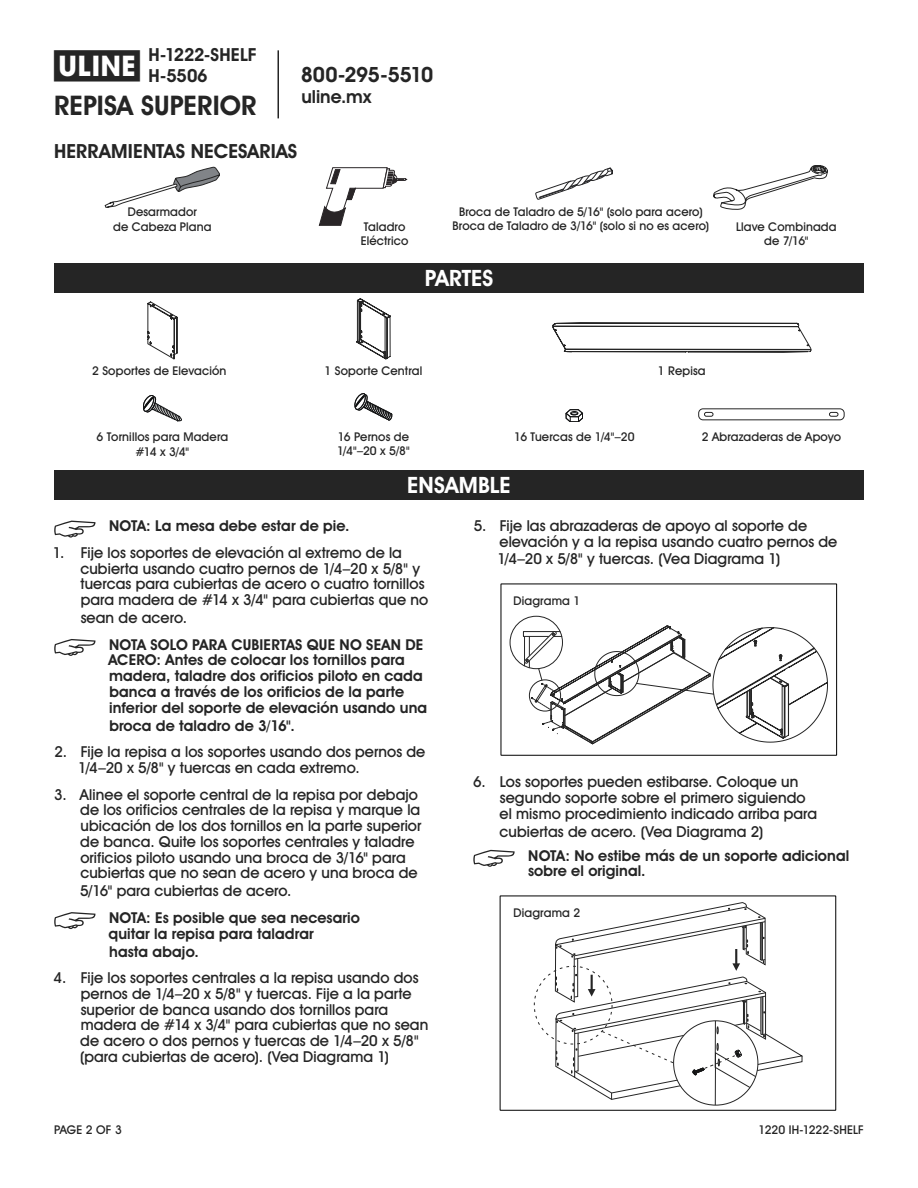
<style>
.page{position:relative;width:918px;height:1188px;background:#fff}
.page>*{position:absolute;margin:0;border:0;box-sizing:border-box;transform-origin:0 0}
.t1{font:700 28.5px "Uline Two Knine";color:#252525}
.t2{font:700 27px "Uline Two Knine";letter-spacing:.005em;color:#252525}
.t3{font:700 22.5px "Uline Two Knine";letter-spacing:.005em;color:#fff}
.t4{font:700 21px "Uline Two Knine";letter-spacing:-.02em;color:#252525}
.t5{font:700 19.5px "Uline Two Knine";letter-spacing:.005em;color:#252525}
.t6{font:700 18px/21px "Uline Two Knine";color:#252525}
.t7{font:15px/15.8px "Uline Two Knine";letter-spacing:.005em;color:#252525}
.t8{font:700 15px/15.8px "Uline Two Knine";letter-spacing:.005em;color:#252525}
.t9{font:12px/14.4px "Uline Two Knine";letter-spacing:.015em;color:#252525;text-align:center}
</style>
<div class="page">
<hr style="left:278px;top:50px;width:1px;height:68px;background:#252525">
<svg style="left:54px;top:521px;width:41px;height:17px"></svg>
<svg style="left:54px;top:639px;width:41px;height:17px"></svg>
<svg style="left:54px;top:912px;width:41px;height:17px"></svg>
<svg style="left:473px;top:850px;width:42px;height:17px"></svg>
<div style="left:54px;top:470px;width:810px;height:30px;background:#252525"></div>
<svg style="left:714px;top:165px;width:113px;height:44px"></svg>
<svg style="left:105px;top:167px;width:115px;height:41px"></svg>
<svg style="left:319px;top:167px;width:88px;height:59px"></svg>
<div style="left:54px;top:263px;width:810px;height:30px;background:#252525"></div>
<svg style="left:536px;top:167px;width:77px;height:33px"></svg>
<svg style="left:148px;top:302px;width:29px;height:57px"></svg>
<svg style="left:356px;top:298px;width:34px;height:61px"></svg>
<svg style="left:552px;top:323px;width:260px;height:29px"></svg>
<svg style="left:143px;top:395px;width:39px;height:26px"></svg>
<svg style="left:355px;top:393px;width:37px;height:27px"></svg>
<svg style="left:566px;top:409px;width:17px;height:13px"></svg>
<div style="left:698px;top:408px;width:147px;height:12px;border:1px solid #252525;border-radius:4px"></div>
<div style="left:704px;top:412px;width:9px;height:5px;border:1px solid #252525;border-radius:2px"></div>
<div style="left:829px;top:412px;width:9px;height:5px;border:1px solid #252525;border-radius:2px"></div>
<svg style="left:523px;top:625px;width:305px;height:119px"></svg>
<div style="left:501px;top:584px;width:336px;height:172px;border:1px solid #000"></div>
<div style="left:500px;top:896px;width:336px;height:215px;border:1px solid #000"></div>
<svg style="left:555px;top:902px;width:247px;height:203px"></svg>
<h1 class="t1" style="left:54px;top:49px;width:87px">π</h1>
<p class="t6" style="left:148px;top:44px;width:109px">H-1222-SHELF<br>H-5506</p>
<h2 class="t2" style="left:54px;top:89px;width:204px">REPISA SUPERIOR</h2>
<h3 class="t4" style="left:301px;top:62px;width:134px">800-295-5510</h3>
<p class="t6" style="left:301px;top:86px;width:71px">uline.mx</p>
<h3 class="t5" style="left:54px;top:139px;width:245px">HERRAMIENTAS NECESARIAS</h3>
<p class="t9" style="left:113px;top:205px;width:100px">Desarmador<br>de Cabeza Plana</p>
<p class="t9" style="left:361px;top:219px;width:49px;text-align:left">Taladro<br>Eléctrico</p>
<p class="t9" style="left:453px;top:204px;width:258px">Broca de Taladro de 5/16" (solo para acero)<br>Broca de Taladro de 3/16" (solo si no es acero)</p>
<h3 class="t3" style="left:425px;top:264px;width:70px">PARTES</h3>
<p class="t9" style="left:736px;top:219px;width:102px">Llave Combinada de 7/16"</p>
<p class="t9" style="left:92px;top:364px;width:136px">2 Soportes de Elevación</p>
<p class="t9" style="left:325px;top:364px;width:99px">1 Soporte Central</p>
<p class="t9" style="left:658px;top:364px;width:49px">1 Repisa</p>
<p class="t9" style="left:97px;top:430px;width:133px">6 Tornillos para Madera #14 x 3/4"</p>
<p class="t9" style="left:337px;top:429px;width:74px;text-align:left">16 Pernos de<br>1/4"–20 x 5/8"</p>
<p class="t9" style="left:514px;top:430px;width:122px">16 Tuercas de 1/4"–20</p>
<p class="t9" style="left:702px;top:430px;width:141px">2 Abrazaderas de Apoyo</p>
<h3 class="t3" style="left:407px;top:471px;width:105px">ENSAMBLE</h3>
<p class="t8" style="left:109px;top:518px;width:242px">NOTA: La mesa debe estar de pie.</p>
<p class="t7" style="left:80px;top:544px;width:349px;text-indent:-28px">1. Fije los soportes de elevación al extremo de la cubierta usando cuatro pernos de 1/4–20 x 5/8" y tuercas para cubiertas de acero o cuatro tornillos para madera de #14 x 3/4" para cubiertas que no</p>
<p class="t7" style="left:81px;top:610px;width:108px">sean de acero.</p>
<p class="t8" style="left:108px;top:636px;width:320px">NOTA SOLO PARA CUBIERTAS QUE NO SEAN DE ACERO: Antes de colocar los tornillos para madera, taladre dos orificios piloto en cada banca a través de los orificios de la parte inferior del soporte de elevación usando una</p>
<p class="t8" style="left:109px;top:717px;width:187px">broca de taladro de 3/16".</p>
<p class="t7" style="left:78px;top:744px;width:349px;text-indent:-24px">2. Fije la repisa a los soportes usando dos pernos de<br>1/4–20 x 5/8" y tuercas en cada extremo.</p>
<p class="t7" style="left:80px;top:786px;width:343px;text-indent:-26px">3. Alinee el soporte central de la repisa por debajo de los orificios centrales de la repisa y marque la ubicación de los dos tornillos en la parte superior de banca. Quite los soportes centrales y taladre orificios piloto usando una broca de 3/16" para cubiertas que no sean de acero y una broca de</p>
<p class="t7" style="left:80px;top:883px;width:213px">5/16" para cubiertas de acero.</p>
<p class="t8" style="left:109px;top:910px;width:253px">NOTA: Es posible que sea necesario quitar la repisa para taladrar</p>
<p class="t8" style="left:109px;top:943px;width:91px">hasta abajo.</p>
<p class="t7" style="left:80px;top:970px;width:350px;text-indent:-27px">4. Fije los soportes centrales a la repisa usando dos pernos de 1/4–20 x 5/8" y tuercas. Fije a la parte superior de banca usando dos tornillos para madera de #14 x 3/4" para cubiertas que no sean de acero o dos pernos y tuercas de 1/4–20 x 5/8" (para cubiertas de acero). (Vea Diagrama 1)</p>
<p class="t7" style="left:499px;top:518px;width:339px;text-indent:-26px">5. Fije las abrazaderas de apoyo al soporte de elevación y a la repisa usando cuatro pernos de</p>
<p class="t7" style="left:497px;top:551px;width:284px">1/4–20 x 5/8" y tuercas. (Vea Diagrama 1)</p>
<p class="t9" style="left:513px;top:594px;width:68px">Diagrama 1</p>
<p class="t7" style="left:499px;top:774px;width:319px;text-indent:-26px">6. Los soportes pueden estibarse. Coloque un segundo soporte sobre el primero siguiendo el mismo procedimiento indicado arriba para</p>
<p class="t7" style="left:499px;top:823px;width:265px">cubiertas de acero. (Vea Diagrama 2)</p>
<p class="t8" style="left:528px;top:847px;width:323px">NOTA: No estibe más de un soporte adicional sobre el original.</p>
<p class="t9" style="left:513px;top:906px;width:68px">Diagrama 2</p>
<p class="t9" style="left:54px;top:1122px;width:69px">PAGE 2 OF 3</p>
<p class="t9" style="left:759px;top:1122px;width:107px">1220 IH-1222-SHELF</p>
</div>
